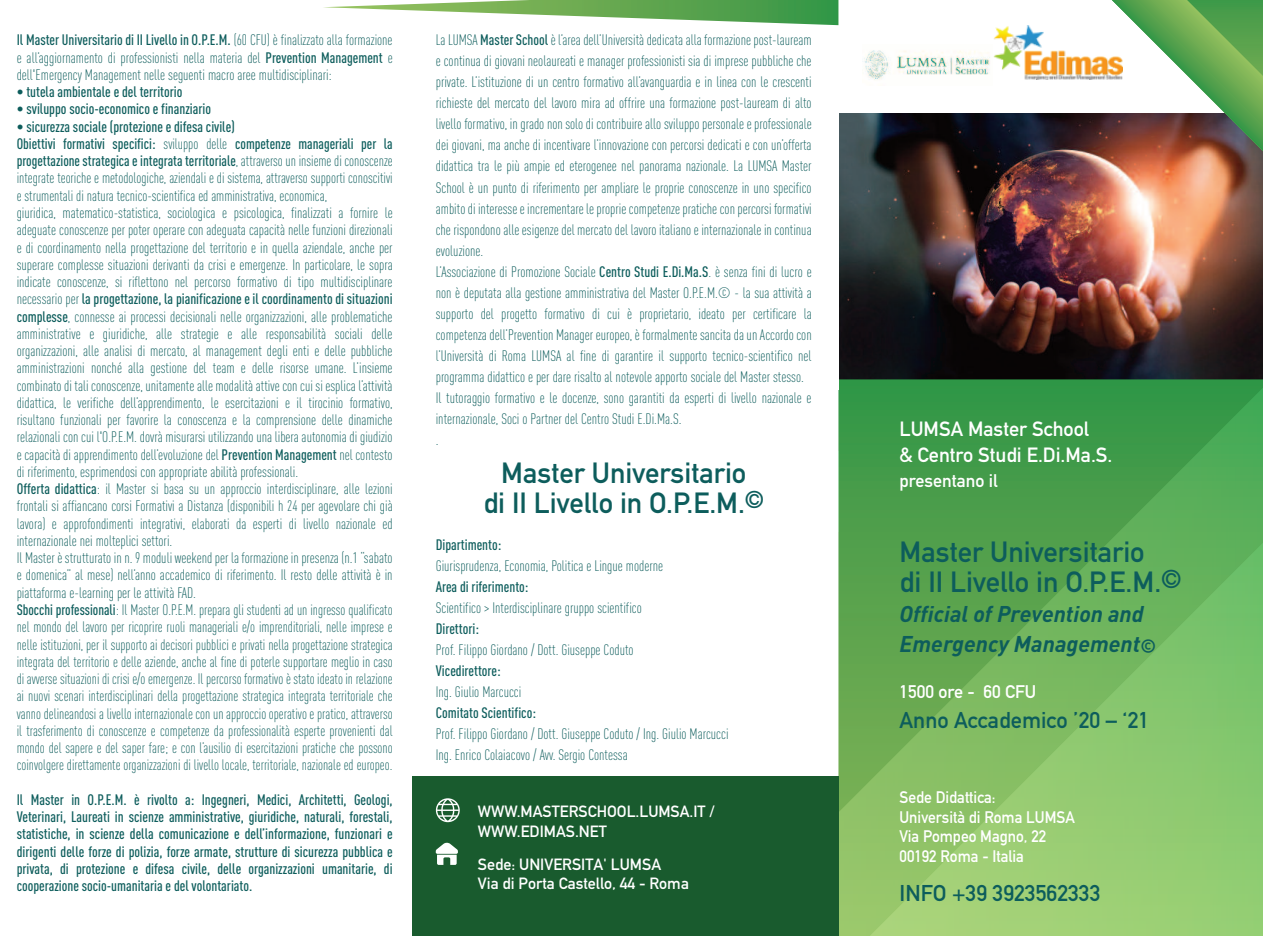
<style>
.page{position:relative;width:1263px;height:936px;background:#fff}
.page>*{position:absolute;margin:0;border:0;box-sizing:border-box;transform-origin:0 0}
.t1{font:700 28.8px/30px "DIN Alternate";color:#0d5d5c}
.t2{font:italic 700 22.5px/30px "DIN Pro";color:#0d5d5c}
.t3{font:700 22.5px "DIN Alternate";color:#0d5d5c}
.t4{font:700 20.25px/25.5px "DIN Alternate";color:#fff}
.t5{font:700 18px "DIN Alternate";color:#fff}
.t6{font:700 16.5px/19.8px "DIN Alternate";color:#fff;scale:.94 1}
.t7{font:700 16.05px/19.2px "DIN Alternate";color:#fff}
.t8{font:300 condensed 15px/17.2px "DIN Pro";color:#0d5d5c}
.t9{font:500 condensed 15px/17.2px "DIN Pro";color:#0d5d5c;text-align:justify}
.s1{font-weight:500}
.s2{font-size:19.5px}
</style>
<div class="page">
<img style="left:839px;top:114px;width:424px;height:265px">
<svg style="left:838px;top:379px;width:425px;height:556px;background:#469f4f"></svg>
<svg style="left:841px;top:537px;width:422px;height:398px;background:#7fbd64"></svg>
<svg style="left:1101px;top:0;width:162px;height:156px"></svg>
<svg style="left:323px;top:0;width:515px;height:25px"></svg>
<img style="left:993px;top:25px;width:129px;height:55px">
<div style="left:412px;top:775px;width:426px;height:160px;background:#195b2e"></div>
<svg style="left:436px;top:842px;width:22px;height:22px"></svg>
<svg style="left:436px;top:798px;width:24px;height:24px"></svg>
<img style="left:864px;top:50px;width:126px;height:30px">
<p class="t8" style="left:17px;top:33px;width:377px;text-align:justify"><span class="s1">Il Master Universitario di II Livello in O.P.E.M.</span> (60 CFU) è finalizzato alla formazione e all’aggiornamento di professionisti nella materia del <span class="s1">Prevention Management</span> e dell'Emergency Management nelle seguenti macro aree multidisciplinari:</p>
<p class="t9" style="left:17px;top:85px;width:167px">• tutela ambientale e del territorio</p>
<p class="t9" style="left:17px;top:102px;width:196px">• sviluppo socio-economico e finanziario</p>
<p class="t8" style="left:17px;top:119px;width:378px"><span class="s1">• sicurezza sociale (protezione e difesa civile)<br>Obiettivi formativi specifici:</span> sviluppo delle <span class="s1">competenze manageriali per la progettazione strategica e integrata territoriale</span>, attraverso un insieme di conoscenze integrate teoriche e metodologiche, aziendali e di sistema, attraverso supporti conoscitivi e strumentali di natura tecnico-scientifica ed amministrativa, economica,<br>giuridica, matematico-statistica, sociologica e psicologica, finalizzati a fornire le adeguate conoscenze per poter operare con adeguata capacità nelle funzioni direzionali e di coordinamento nella progettazione del territorio e in quella aziendale, anche per superare complesse situazioni derivanti da crisi e emergenze. In particolare, le sopra indicate conoscenze, si riflettono nel percorso formativo di tipo multidisciplinare necessario per <span class="s1">la progettazione, la pianificazione e il coordinamento di situazioni complesse</span>, connesse ai processi decisionali nelle organizzazioni, alle problematiche amministrative e giuridiche, alle strategie e alle responsabilità sociali delle organizzazioni, alle analisi di mercato, al management degli enti e delle pubbliche amministrazioni nonché alla gestione del team e delle risorse umane. L’insieme combinato di tali conoscenze, unitamente alle modalità attive con cui si esplica l’attività didattica, le verifiche dell’apprendimento, le esercitazioni e il tirocinio formativo, risultano funzionali per favorire la conoscenza e la comprensione delle dinamiche relazionali con cui l'O.P.E.M. dovrà misurarsi utilizzando una libera autonomia di giudizio e capacità di apprendimento dell’evoluzione del <span class="s1">Prevention Management</span> nel contesto di riferimento, esprimendosi con appropriate abilità professionali.<br><span class="s1">Offerta didattica</span>: il Master si basa su un approccio interdisciplinare, alle lezioni frontali si affiancano corsi Formativi a Distanza (disponibili h 24 per agevolare chi già lavora) e approfondimenti integrativi, elaborati da esperti di livello nazionale ed internazionale nei molteplici settori.<br>Il Master è strutturato in n. 9 moduli weekend per la formazione in presenza (n.1 “sabato e domenica” al mese) nell’anno accademico di riferimento. Il resto delle attività è in piattaforma e-learning per le attività FAD.<br><span class="s1">Sbocchi professionali</span>: Il Master O.P.E.M. prepara gli studenti ad un ingresso qualificato nel mondo del lavoro per ricoprire ruoli manageriali e/o imprenditoriali, nelle imprese e nelle istituzioni, per il supporto ai decisori pubblici e privati nella progettazione strategica integrata del territorio e delle aziende, anche al fine di poterle supportare meglio in caso di avverse situazioni di crisi e/o emergenze. Il percorso formativo è stato ideato in relazione ai nuovi scenari interdisciplinari della progettazione strategica integrata territoriale che vanno delineandosi a livello internazionale con un approccio operativo e pratico, attraverso il trasferimento di conoscenze e competenze da professionalità esperte provenienti dal mondo del sapere e del saper fare; e con l’ausilio di esercitazioni pratiche che possono coinvolgere direttamente organizzazioni di livello locale, territoriale, nazionale ed europeo.</p>
<p class="t9" style="left:17px;top:792px;width:377px">Il Master in O.P.E.M. è rivolto a: Ingegneri, Medici, Architetti, Geologi, Veterinari, Laureati in scienze amministrative, giuridiche, naturali, forestali, statistiche, in scienze della comunicazione e dell’informazione, funzionari e dirigenti delle forze di polizia, forze armate, strutture di sicurezza pubblica e privata, di protezione e difesa civile, delle organizzazioni umanitarie, di cooperazione socio-umanitaria e del volontariato.</p>
<p class="t7" style="left:478px;top:802px;width:238px">WWW.MASTERSCHOOL.LUMSA.IT /<br>WWW.EDIMAS.NET</p>
<p class="t8" style="left:436px;top:31px;width:377px;line-height:21px">La LUMSA <span class="s1">Master School</span> è l’area dell’Università dedicata alla formazione post-lauream e continua di giovani neolaureati e manager professionisti sia di imprese pubbliche che private. L’istituzione di un centro formativo all’avanguardia e in linea con le crescenti richieste del mercato del lavoro mira ad offrire una formazione post-lauream di alto livello formativo, in grado non solo di contribuire allo sviluppo personale e professionale dei giovani, ma anche di incentivare l’innovazione con percorsi dedicati e con un’offerta didattica tra le più ampie ed eterogenee nel panorama nazionale. La LUMSA Master School è un punto di riferimento per ampliare le proprie conoscenze in uno specifico ambito di interesse e incrementare le proprie competenze pratiche con percorsi formativi che rispondono alle esigenze del mercato del lavoro italiano e internazionale in continua evoluzione.<br>L’Associazione di Promozione Sociale <span class="s1">Centro Studi E.Di.Ma.S</span>. è senza fini di lucro e non è deputata alla gestione amministrativa del Master O.P.E.M.© - la sua attività a supporto del progetto formativo di cui è proprietario, ideato per certificare la competenza dell’Prevention Manager europeo, è formalmente sancita da un Accordo con l’Università di Roma LUMSA al fine di garantire il supporto tecnico-scientifico nel programma didattico e per dare risalto al notevole apporto sociale del Master stesso.<br>Il tutoraggio formativo e le docenze, sono garantiti da esperti di livello nazionale e internazionale, Soci o Partner del Centro Studi E.Di.Ma.S.<br>.</p>
<h1 class="t1" style="left:483px;top:458px;width:282px;text-align:center">Master Universitario<br>di II Livello in O.P.E.M.<sup>©</sup></h1>
<p class="t9" style="left:436px;top:537px;width:67px">Dipartimento:</p>
<p class="t8" style="left:436px;top:558px;width:229px">Giurisprudenza, Economia, Politica e Lingue moderne</p>
<p class="t9" style="left:436px;top:579px;width:94px">Area di riferimento:</p>
<p class="t8" style="left:436px;top:600px;width:208px">Scientifico &gt; Interdisciplinare gruppo scientifico</p>
<p class="t9" style="left:436px;top:621px;width:45px">Direttori:</p>
<p class="t8" style="left:436px;top:642px;width:199px">Prof. Filippo Giordano / Dott. Giuseppe Coduto</p>
<p class="t9" style="left:436px;top:663px;width:66px">Vicedirettore:</p>
<p class="t8" style="left:436px;top:684px;width:87px">Ing. Giulio Marcucci</p>
<p class="t9" style="left:436px;top:705px;width:102px">Comitato Scientifico:</p>
<p class="t8" style="left:436px;top:724px;width:294px;line-height:21px">Prof. Filippo Giordano / Dott. Giuseppe Coduto / Ing. Giulio Marcucci<br>Ing. Enrico Colaiacovo / Avv. Sergio Contessa</p>
<p class="t7" style="left:478px;top:854px;width:213px">Sede: UNIVERSITA' LUMSA<br>Via di Porta Castello, 44 - Roma</p>
<h3 class="t4" style="left:899px;top:416px;width:214px">LUMSA Master School<br>&amp; Centro Studi E.Di.Ma.S.</h3>
<p class="t5" style="left:899px;top:470px;width:100px">presentano il</p>
<h1 class="t1" style="left:899px;top:537px;width:283px">Master Universitario<br>di II Livello in O.P.E.M.<sup>©</sup></h1>
<h2 class="t2" style="left:899px;top:601px;width:258px">Official of Prevention and<br>Emergency Management<span class="s2">©</span></h2>
<p class="t5" style="left:899px;top:681px;width:138px">1500 ore - 60 CFU</p>
<h2 class="t3" style="left:899px;top:707px;width:251px">Anno Accademico ’20 – ‘21</h2>
<p class="t6" style="left:899px;top:787px;width:188px">Sede Didattica:<br>Università di Roma LUMSA<br>Via Pompeo Magno, 22<br>00192 Roma - Italia</p>
<h2 class="t3" style="left:899px;top:880px;width:202px">INFO +39 3923562333</h2>
</div>
